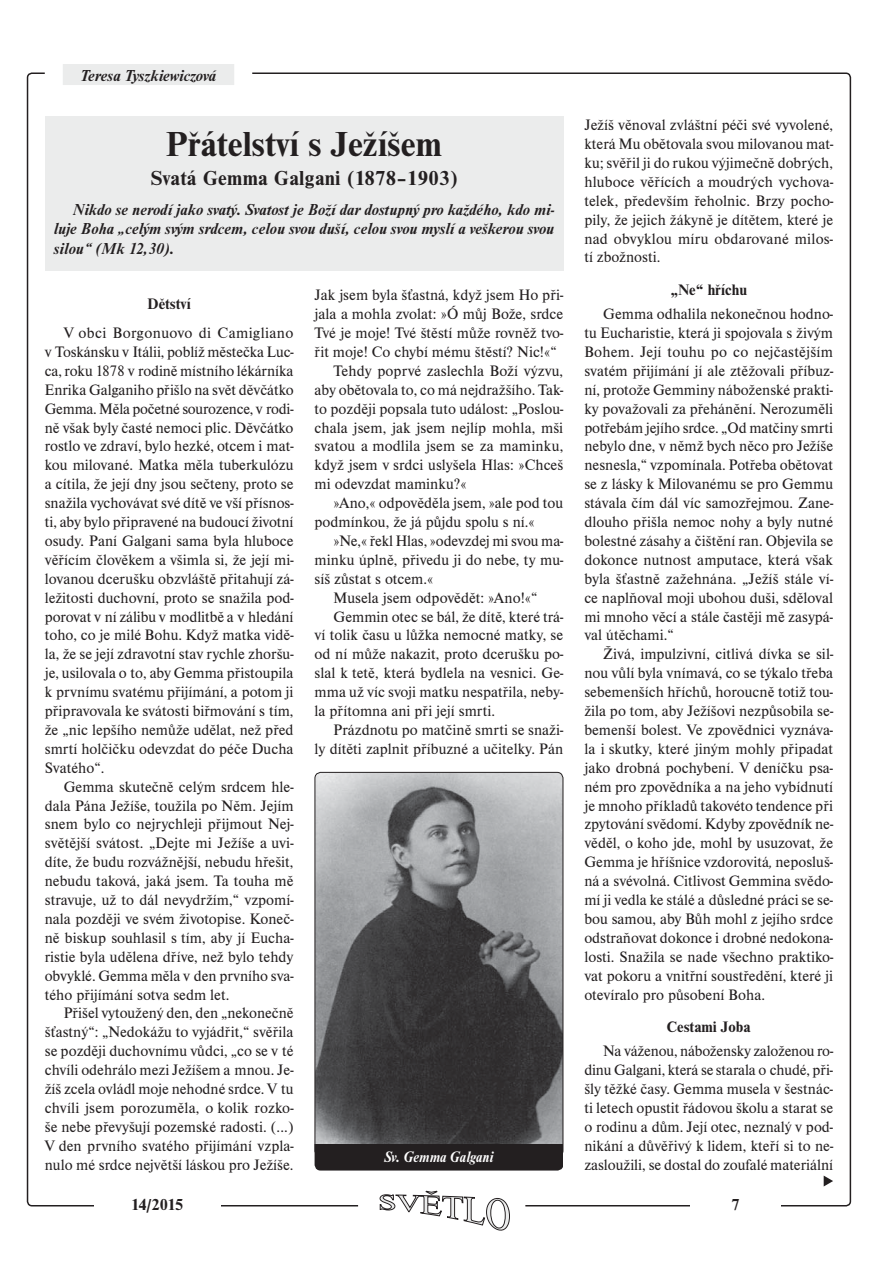
<style>
.page{position:relative;width:893px;height:1263px;background:#fff}
.page>*{position:absolute;margin:0;border:0;box-sizing:border-box;transform-origin:0 0}
.t1{font:700 36px "Nimbus Rom DEE";color:#231f20}
.t2{font:700 21px "Nimbus Rom DEE";letter-spacing:.01em;color:#231f20}
.t3{font:italic 700 16.5px/19.5px "Nimbus Rom DEE";color:#231f20;text-align:justify}
.t4{font:700 16.5px "Nimbus Rom DEE";letter-spacing:-.03em;color:#231f20}
.t5{font:15.75px/18.9px "Nimbus Rom DEE";color:#231f20;text-align:justify}
.t6{font:700 15.75px "Nimbus Rom DEE";color:#231f20}
.t7{font:italic 700 15.75px "Nimbus Rom DEE";letter-spacing:-.01em;color:#fff;scale:.91 1}
.s1{font-style:italic}
</style>
<div class="page">
<svg style="left:379px;top:1191px;width:131px;height:40px"></svg>
<svg style="left:823px;top:1176px;width:10px;height:11px"></svg>
<div style="left:63px;top:64px;width:171px;height:21px;background:#ebecec"></div>
<div style="left:45px;top:116px;width:518px;height:154px;background:#ebecec"></div>
<img style="left:316px;top:772px;width:247px;height:372px">
<div style="left:314px;top:772px;width:249px;height:385px;border:1px solid #231f20;border-radius:6px"></div>
<div style="left:314px;top:1144px;width:249px;height:27px;background:#231f20"></div>
<p class="t3" style="left:81px;top:67px;width:137px">Teresa Tyszkiewiczová</p>
<h1 class="t1" style="left:166px;top:130px;width:277px">Přátelství s Ježíšem</h1>
<h2 class="t2" style="left:151px;top:170px;width:308px">Svatá Gemma Galgani (1878–1903)</h2>
<p class="t3" style="left:54px;top:201px;width:502px;text-indent:19px">Nikdo se nerodí jako svatý. Svatost je Boží dar dostupný pro každého, kdo mi&shy;luje Boha „celým svým srdcem, celou svou duší, celou svou myslí a veškerou svou silou“ (Mk 12,30).</p>
<p class="t6" style="left:148px;top:298px;width:45px">Dětství</p>
<p class="t5" style="left:45px;top:325px;width:250px;text-indent:19px">V obci Borgonuovo di Camigliano v Toskánsku v Itálii, poblíž městečka Luc&shy;ca, roku 1878 v rodině místního lékárníka Enrika Galganiho přišlo na svět děvčátko Gemma. Měla početné sourozence, v rodi&shy;ně však byly časté nemoci plic. Děvčátko rostlo ve zdraví, bylo hezké, otcem i mat&shy;kou milované. Matka měla tuberkulózu a cítila, že její dny jsou sečteny, proto se snažila vychovávat své dítě ve vší přísnos&shy;ti, aby bylo připravené na budoucí životní osudy. Paní Galgani sama byla hluboce věřícím člověkem a všimla si, že její mi&shy;lovanou dcerušku obzvláště přitahují zá&shy;ležitosti duchovní, proto se snažila pod&shy;porovat v ní zálibu v modlitbě a v hledání toho, co je milé Bohu. Když matka vidě&shy;la, že se její zdravotní stav rychle zhoršu&shy;je, usilovala o to, aby Gemma přistoupila k prvnímu svatému přijímání, a potom ji připravovala ke svátosti biřmování s tím, že „nic lepšího nemůže udělat, než před smrtí holčičku odevzdat do péče Ducha Svatého“.</p>
<p class="t5" style="left:45px;top:778px;width:250px;text-indent:19px">Gemma skutečně celým srdcem hle&shy;dala Pána Ježíše, toužila po Něm. Jejím snem bylo co nejrychleji přijmout Nej&shy;světější svátost. „Dejte mi Ježíše a uvi&shy;díte, že budu rozvážnější, nebudu hřešit, nebudu taková, jaká jsem. Ta touha mě stravuje, už to dál nevydržím,“ vzpomí&shy;nala později ve svém životopise. Koneč&shy;ně biskup souhlasil s tím, aby jí Eucha&shy;ristie byla udělena dříve, než bylo tehdy obvyklé. Gemma měla v den prvního sva&shy;tého přijímání sotva sedm let.</p>
<p class="t5" style="left:45px;top:1005px;width:250px;text-indent:19px">Přišel vytoužený den, den „nekonečně šťastný“: „Nedokážu to vyjádřit,“ svěřila se později duchovnímu vůdci, „co se v té chvíli odehrálo mezi Ježíšem a mnou. Je&shy;žíš zcela ovládl moje nehodné srdce. V tu chvíli jsem porozuměla, o kolik rozko&shy;še nebe převyšují pozemské radosti. (...)<br>V den prvního svatého přijímání vzpla&shy;nulo mé srdce největší láskou pro Ježíše.</p>
<p class="t5" style="left:314px;top:287px;width:250px">Jak jsem byla šťastná, když jsem Ho při-</p>
<p class="t5" style="left:314px;top:306px;width:250px">jala a mohla zvolat: »Ó můj Bože, srdce</p>
<p class="t5" style="left:314px;top:325px;width:250px">Tvé je moje! Tvé štěstí může rovněž tvo-</p>
<p class="t5" style="left:314px;top:344px;width:244px">řit moje! Co chybí mému štěstí? Nic!«“</p>
<p class="t5" style="left:333px;top:362px;width:231px">Tehdy poprvé zaslechla Boží výzvu,</p>
<p class="t5" style="left:314px;top:381px;width:250px">aby obětovala to, co má nejdražšího. Tak-</p>
<p class="t5" style="left:314px;top:400px;width:250px">to později popsala tuto událost: „Poslou-</p>
<p class="t5" style="left:314px;top:419px;width:250px">chala jsem, jak jsem nejlíp mohla, mši</p>
<p class="t5" style="left:314px;top:438px;width:250px">svatou a modlila jsem se za maminku,</p>
<p class="t5" style="left:314px;top:457px;width:250px">když jsem v srdci uslyšela Hlas: »Chceš</p>
<p class="t5" style="left:314px;top:476px;width:153px">mi odevzdat maminku?«</p>
<p class="t5" style="left:333px;top:495px;width:231px">»Ano,« odpověděla jsem, »ale pod tou</p>
<p class="t5" style="left:314px;top:514px;width:222px">podmínkou, že já půjdu spolu s ní.«</p>
<p class="t5" style="left:333px;top:533px;width:231px">»Ne,« řekl Hlas, »odevzdej mi svou ma-</p>
<p class="t5" style="left:314px;top:551px;width:250px">minku úplně, přivedu ji do nebe, ty mu-</p>
<p class="t5" style="left:314px;top:570px;width:120px">síš zůstat s otcem.«</p>
<p class="t5" style="left:333px;top:589px;width:205px">Musela jsem odpovědět: »Ano!«“</p>
<p class="t5" style="left:333px;top:608px;width:231px">Gemmin otec se bál, že dítě, které trá-</p>
<p class="t5" style="left:314px;top:627px;width:250px">ví tolik času u lůžka nemocné matky, se</p>
<p class="t5" style="left:314px;top:646px;width:250px">od ní může nakazit, proto dcerušku po-</p>
<p class="t5" style="left:314px;top:665px;width:250px">slal k tetě, která bydlela na vesnici. Ge-</p>
<p class="t5" style="left:314px;top:684px;width:250px">mma už víc svoji matku nespatřila, neby-</p>
<p class="t5" style="left:314px;top:703px;width:182px">la přítomna ani při její smrti.</p>
<p class="t5" style="left:333px;top:722px;width:231px">Prázdnotu po matčině smrti se snaži-</p>
<p class="t5" style="left:314px;top:740px;width:250px">ly dítěti zaplnit příbuzné a učitelky. Pán</p>
<p class="t7" style="left:384px;top:1151px;width:121px">Sv. Gemma Galgani</p>
<p class="t5" style="left:584px;top:117px;width:250px">Ježíš věnoval zvláštní péči své vyvolené, která Mu obětovala svou milovanou mat&shy;ku; svěřil ji do rukou výjimečně dobrých, hluboce věřících a moudrých vychova&shy;telek, především řeholnic. Brzy pocho&shy;pily, že jejich žákyně je dítětem, které je nad obvyklou míru obdarované milos&shy;tí zbožnosti.</p>
<p class="t6" style="left:670px;top:283px;width:78px">„Ne“ hříchu</p>
<p class="t5" style="left:584px;top:306px;width:250px;text-indent:19px">Gemma odhalila nekonečnou hodno&shy;tu Eucharistie, která ji spojovala s živým Bohem. Její touhu po co nejčastějším svatém přijímání jí ale ztěžovali příbuz&shy;ní, protože Gemminy náboženské prakti&shy;ky považovali za přehánění. Nerozuměli potřebám jejího srdce. „Od matčiny smrti nebylo dne, v němž bych něco pro Ježíše nesnesla,“ vzpomínala. Potřeba obětovat se z lásky k Milovanému se pro Gemmu stávala čím dál víc samozřejmou. Zane&shy;dlouho přišla nemoc nohy a byly nutné bolestné zásahy a čištění ran. Objevila se dokonce nutnost amputace, která však byla šťastně zažehnána. „Ježíš stále ví&shy;ce naplňoval moji ubohou duši, sděloval mi mnoho věcí a stále častěji mě zasypá&shy;val útěchami.“</p>
<p class="t5" style="left:584px;top:646px;width:250px;text-indent:19px">Živá, impulzivní, citlivá dívka se sil&shy;nou vůlí byla vnímavá, co se týkalo třeba sebemenších hříchů, horoucně totiž tou&shy;žila po tom, aby Ježíšovi nezpůsobila se&shy;bemenší bolest. Ve zpovědnici vyznáva&shy;la i skutky, které jiným mohly připadat jako drobná pochybení. V deníčku psa&shy;ném pro zpovědníka a na jeho vybídnutí je mnoho příkladů takovéto tendence při zpytování svědomí. Kdyby zpovědník ne&shy;věděl, o koho jde, mohl by usuzovat, že Gemma je hříšnice vzdorovitá<span class="s1">,</span> neposluš&shy;ná a svévolná. Citlivost Gemmina svědo&shy;mí ji vedla ke stálé a důsledné práci se se&shy;bou samou, aby Bůh mohl z jejího srdce odstraňovat dokonce i drobné nedokona&shy;losti. Snažila se nade všechno praktiko&shy;vat pokoru a vnitřní soustředění, které ji otevíralo pro působení Boha.</p>
<p class="t6" style="left:667px;top:1020px;width:85px">Cestami Joba</p>
<p class="t5" style="left:584px;top:1043px;width:250px;text-indent:19px">Na váženou, nábožensky založenou ro&shy;dinu Galgani, která se starala o chudé, při&shy;šly těžké časy. Gemma musela v šestnác&shy;ti letech opustit řádovou školu a starat se o rodinu a dům. Její otec, neznalý v pod&shy;nikání a důvěřivý k lidem, kteří si to ne&shy;zasloužili, se dostal do zoufalé materiální</p>
<p class="t4" style="left:131px;top:1198px;width:54px">14/2015</p>
<p class="t4" style="left:731px;top:1198px;width:10px">7</p>
</div>
